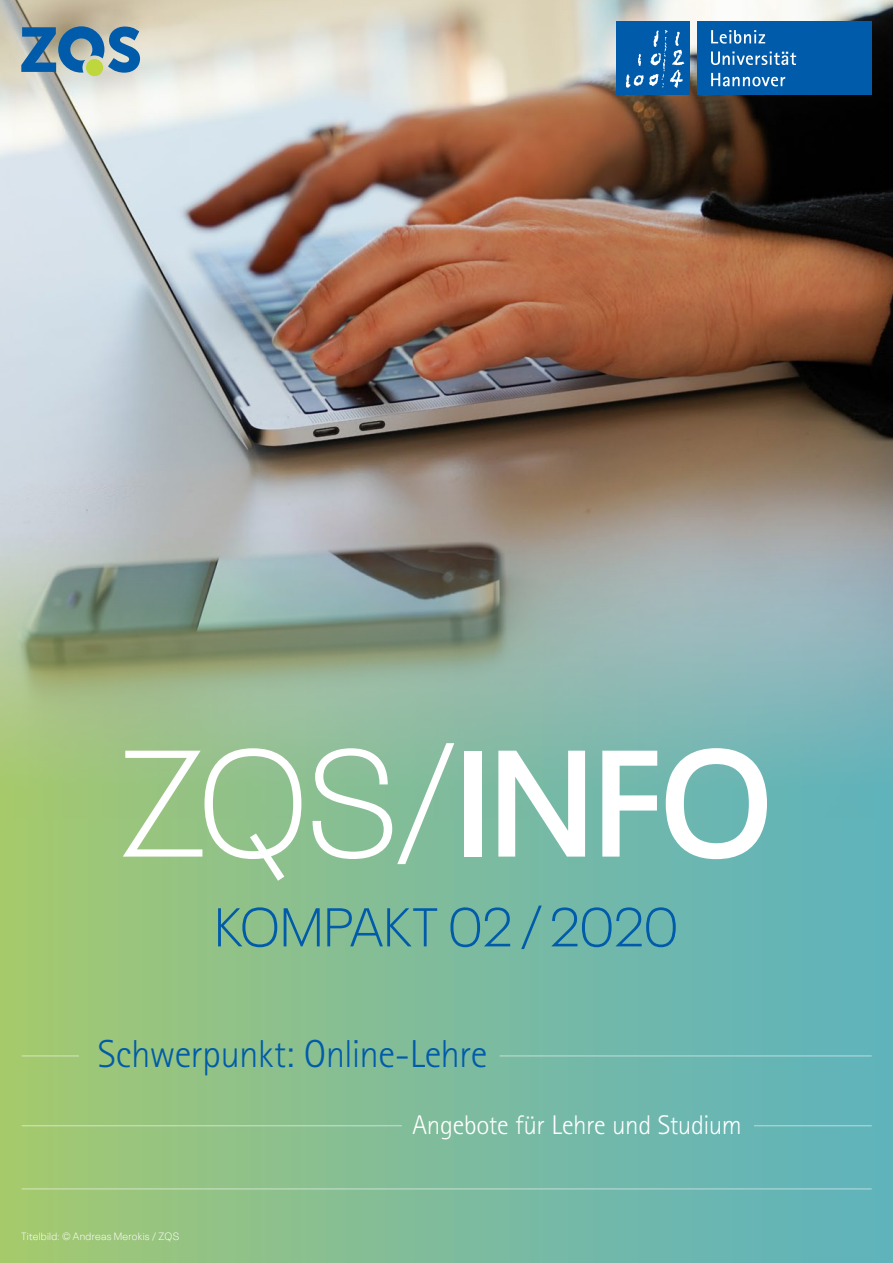
<style>
.page{position:relative;width:893px;height:1263px;background:#fff}
.page>*{position:absolute;margin:0;border:0;box-sizing:border-box;transform-origin:0 0}
.t1{font:300 150px "Neue Plak";color:#fff}
.t2{font:300 54px "Neue Plak";letter-spacing:-.01em;color:#005baa}
.t3{font:300 39px "Rotis Sans Serif Std";letter-spacing:-.02em;color:#005baa}
.t4{font:300 27px "Rotis Sans Serif Std";letter-spacing:-.01em;color:#fff}
.t5{font:300 10.5px "Neue Plak";letter-spacing:.03em;color:#fff}
.s1{font-weight:600}
</style>
<div class="page">
<div style="left:0;top:0;width:893px;height:1263px;background:linear-gradient(to right,#a4c872,#5cb2c2)"></div>
<img style="left:0;top:0;width:893px;height:819px">
<div style="left:698px;top:21px;width:174px;height:74px;background:#005baa"></div>
<div style="left:617px;top:21px;width:73px;height:74px;background:#005baa"></div>
<svg style="left:711px;top:30px;width:54px;height:14px"></svg>
<svg style="left:711px;top:51px;width:85px;height:14px"></svg>
<svg style="left:711px;top:73px;width:74px;height:13px"></svg>
<svg style="left:626px;top:30px;width:58px;height:58px"></svg>
<hr style="left:500px;top:1055px;width:372px;height:1px;background:#fff">
<hr style="left:754px;top:1125px;width:118px;height:1px;background:#fff">
<hr style="left:22px;top:1055px;width:57px;height:1px;background:#fff">
<hr style="left:22px;top:1125px;width:380px;height:1px;background:#fff">
<hr style="left:22px;top:1188px;width:850px;height:1px;background:#fff">
<svg style="left:22px;top:26px;width:118px;height:47px;background:#5a89ac"></svg>
<div style="left:86px;top:59px;width:17px;height:17px;background:#bed73d;border-radius:50%"></div>
<h1 class="t1" style="left:120px;top:691px;width:654px">ZQS/<span class="s1">INFO</span></h1>
<h2 class="t2" style="left:214px;top:887px;width:466px">KOMPAKT 02/2020</h2>
<h3 class="t3" style="left:98px;top:1032px;width:391px">Schwerpunkt: Online-Lehre</h3>
<h3 class="t4" style="left:412px;top:1109px;width:331px">Angebote für Lehre und Studium</h3>
<p class="t5" style="left:22px;top:1228px;width:159px">Titelbild: © Andreas Merokis / ZQS</p>
</div>
